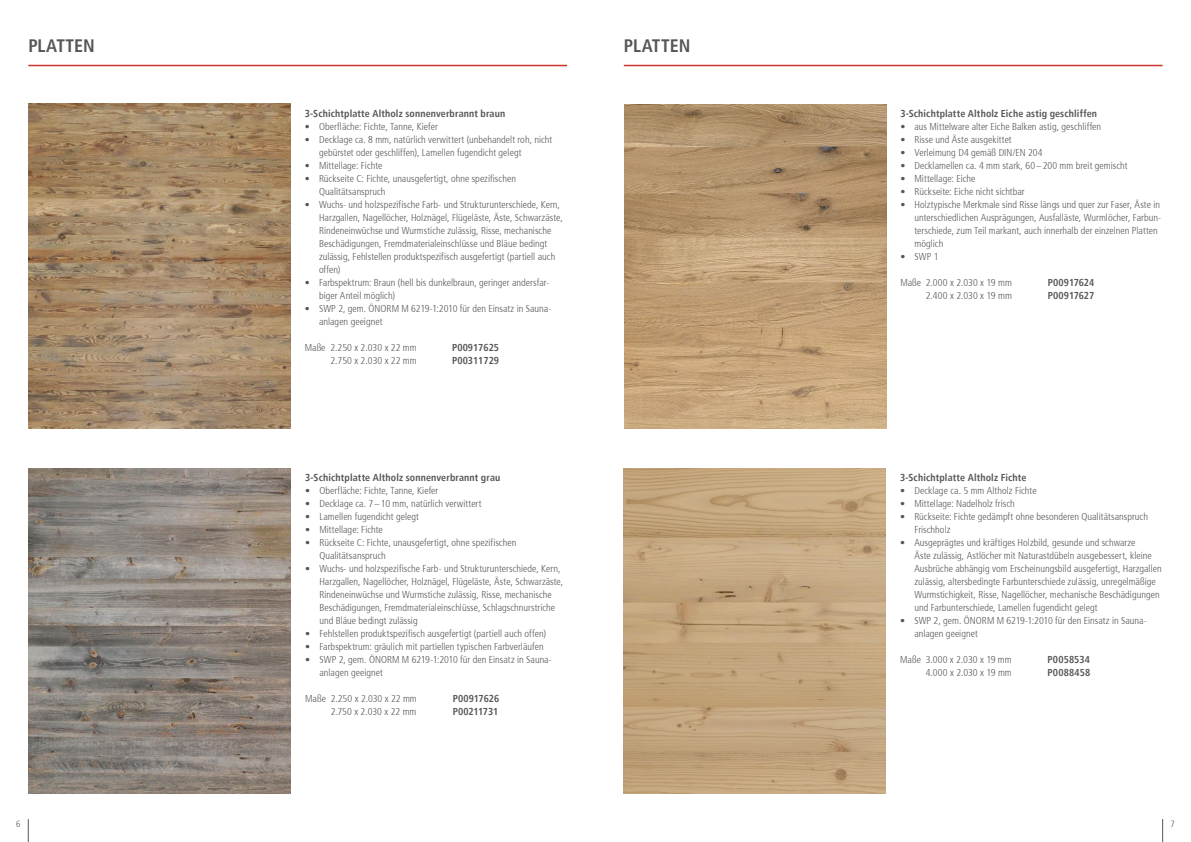
<style>
.page{position:relative;width:1191px;height:842px;background:#fff}
.page>*{position:absolute;margin:0;border:0;box-sizing:border-box;transform-origin:0 0}
.t1{font:700 condensed 18px "Frutiger";color:#575656}
.t2{font:300 condensed 10px/13px "Frutiger";letter-spacing:.005em;color:#575656}
.t3{font:700 condensed 10px "Frutiger";letter-spacing:.01em;color:#575656}
.t4{font:700 condensed 10px "Frutiger";letter-spacing:-.015em;color:#575656}
.t5{font:300 condensed 9px "Frutiger";color:#575656}
</style>
<div class="page">
<hr style="left:28px;top:65px;width:539px;height:1px;background:#c7342b">
<svg style="left:1162px;top:819px;width:1px;height:23px"></svg>
<svg style="left:28px;top:819px;width:1px;height:23px"></svg>
<img style="left:624px;top:104px;width:262px;height:325px">
<img style="left:28px;top:104px;width:262px;height:325px">
<img style="left:28px;top:468px;width:262px;height:325px">
<hr style="left:624px;top:65px;width:538px;height:1px;background:#c7342b">
<img style="left:624px;top:468px;width:262px;height:325px">
<h1 class="t1" style="left:28px;top:35px;width:68px">PLATTEN</h1>
<h1 class="t1" style="left:624px;top:35px;width:68px">PLATTEN</h1>
<p class="t3" style="left:305px;top:108px;width:202px">3-Schichtplatte Altholz sonnenverbrannt braun</p>
<p class="t2" style="left:305px;top:120px;width:135px">• Oberfläche: Fichte, Tanne, Kiefer</p>
<p class="t2" style="left:319px;top:133px;width:235px;text-indent:-14px">• Decklage ca. 8 mm, natürlich verwittert (unbehandelt roh, nicht gebürstet oder geschliffen), Lamellen fugendicht gelegt</p>
<p class="t2" style="left:305px;top:159px;width:79px">• Mittellage: Fichte</p>
<p class="t2" style="left:319px;top:172px;width:198px;text-indent:-14px">• Rückseite C: Fichte, unausgefertigt, ohne spezifischen<br>Qualitätsanspruch</p>
<p class="t2" style="left:319px;top:198px;width:245px;text-indent:-14px">• Wuchs- und holzspezifische Farb- und Strukturunterschiede, Kern, Harzgallen, Nagellöcher, Holznägel, Flügeläste, Äste, Schwarzäste, Rindeneinwüchse und Wurmstiche zulässig, Risse, mechanische Beschädigungen, Fremdmaterialeinschlüsse und Bläue bedingt zulässig, Fehlstellen produktspezifisch ausgefertigt (partiell auch offen)</p>
<p class="t2" style="left:319px;top:276px;width:232px;text-indent:-14px">• Farbspektrum: Braun (hell bis dunkelbraun, geringer andersfar&shy;biger Anteil möglich)</p>
<p class="t2" style="left:319px;top:302px;width:234px;text-indent:-14px">• SWP 2, gem. ÖNORM M 6219-1:2010 für den Einsatz in Sauna&shy;anlagen geeignet</p>
<p class="t2" style="left:305px;top:341px;width:113px">Maße 2.250 x 2.030 x 22 mm</p>
<p class="t3" style="left:452px;top:342px;width:48px">P00917625</p>
<p class="t2" style="left:330px;top:354px;width:88px">2.750 x 2.030 x 22 mm</p>
<p class="t3" style="left:452px;top:355px;width:48px">P00311729</p>
<p class="t3" style="left:305px;top:472px;width:197px">3-Schichtplatte Altholz sonnenverbrannt grau</p>
<p class="t2" style="left:305px;top:484px;width:135px">• Oberfläche: Fichte, Tanne, Kiefer</p>
<p class="t2" style="left:305px;top:497px;width:178px">• Decklage ca. 7–10 mm, natürlich verwittert</p>
<p class="t2" style="left:305px;top:510px;width:115px">• Lamellen fugendicht gelegt</p>
<p class="t2" style="left:305px;top:523px;width:79px">• Mittellage: Fichte</p>
<p class="t2" style="left:319px;top:536px;width:198px;text-indent:-14px">• Rückseite C: Fichte, unausgefertigt, ohne spezifischen<br>Qualitätsanspruch</p>
<p class="t2" style="left:319px;top:562px;width:245px;text-indent:-14px">• Wuchs- und holzspezifische Farb- und Strukturunterschiede, Kern, Harzgallen, Nagellöcher, Holznägel, Flügeläste, Äste, Schwarzäste, Rindeneinwüchse und Wurmstiche zulässig, Risse, mechanische Beschädigungen, Fremdmaterialeinschlüsse, Schlagschnurstriche und Bläue bedingt zulässig</p>
<p class="t2" style="left:305px;top:627px;width:242px">• Fehlstellen produktspezifisch ausgefertigt (partiell auch offen)</p>
<p class="t2" style="left:305px;top:640px;width:240px">• Farbspektrum: gräulich mit partiellen typischen Farbverläufen</p>
<p class="t2" style="left:319px;top:653px;width:234px;text-indent:-14px">• SWP 2, gem. ÖNORM M 6219-1:2010 für den Einsatz in Sauna&shy;anlagen geeignet</p>
<p class="t2" style="left:305px;top:692px;width:113px">Maße 2.250 x 2.030 x 22 mm</p>
<p class="t3" style="left:453px;top:693px;width:48px">P00917626</p>
<p class="t2" style="left:331px;top:705px;width:87px">2.750 x 2.030 x 22 mm</p>
<p class="t4" style="left:453px;top:706px;width:47px">P00211731</p>
<p class="t3" style="left:900px;top:108px;width:198px">3-Schichtplatte Altholz Eiche astig geschliffen</p>
<p class="t2" style="left:900px;top:120px;width:202px">• aus Mittelware alter Eiche Balken astig, geschliffen</p>
<p class="t2" style="left:900px;top:133px;width:113px">• Risse und Äste ausgekittet</p>
<p class="t2" style="left:900px;top:146px;width:144px">• Verleimung D4 gemäß DIN/EN 204</p>
<p class="t2" style="left:900px;top:159px;width:229px">• Decklamellen ca. 4 mm stark, 60 – 200 mm breit gemischt</p>
<p class="t2" style="left:900px;top:172px;width:77px">• Mittellage: Eiche</p>
<p class="t2" style="left:900px;top:185px;width:126px">• Rückseite: Eiche nicht sichtbar</p>
<p class="t2" style="left:914px;top:198px;width:248px;text-indent:-14px">• Holztypische Merkmale sind Risse längs und quer zur Faser, Äste in unterschiedlichen Ausprägungen, Ausfalläste, Wurmlöcher, Farbun&shy;terschiede, zum Teil markant, auch innerhalb der einzelnen Platten möglich</p>
<p class="t2" style="left:900px;top:250px;width:40px">• SWP 1</p>
<p class="t2" style="left:900px;top:276px;width:113px">Maße 2.000 x 2.030 x 19 mm</p>
<p class="t3" style="left:1047px;top:277px;width:48px">P00917624</p>
<p class="t2" style="left:926px;top:289px;width:88px">2.400 x 2.030 x 19 mm</p>
<p class="t3" style="left:1047px;top:290px;width:48px">P00917627</p>
<p class="t3" style="left:900px;top:472px;width:128px">3-Schichtplatte Altholz Fichte</p>
<p class="t2" style="left:900px;top:484px;width:138px">• Decklage ca. 5 mm Altholz Fichte</p>
<p class="t2" style="left:900px;top:497px;width:116px">• Mittellage: Nadelholz frisch</p>
<p class="t2" style="left:914px;top:510px;width:235px;text-indent:-14px">• Rückseite: Fichte gedämpft ohne besonderen Qualitätsanspruch<br>Frischholz</p>
<p class="t2" style="left:914px;top:536px;width:249px;text-indent:-14px">• Ausgeprägtes und kräftiges Holzbild, gesunde und schwarze<br>Äste zulässig, Astlöcher mit Naturastdübeln ausgebessert, kleine Ausbrüche abhängig vom Erscheinungsbild ausgefertigt, Harzgallen zulässig, altersbedingte Farbunterschiede zulässig, unregelmäßige Wurmstichigkeit, Risse, Nagellöcher, mechanische Beschädigungen und Farbunterschiede, Lamellen fugendicht gelegt</p>
<p class="t2" style="left:914px;top:614px;width:234px;text-indent:-14px">• SWP 2, gem. ÖNORM M 6219-1:2010 für den Einsatz in Sauna&shy;anlagen geeignet</p>
<p class="t2" style="left:900px;top:653px;width:113px">Maße 3.000 x 2.030 x 19 mm</p>
<p class="t3" style="left:1047px;top:654px;width:44px">P0058534</p>
<p class="t2" style="left:925px;top:666px;width:88px">4.000 x 2.030 x 19 mm</p>
<p class="t3" style="left:1047px;top:667px;width:44px">P0088458</p>
<p class="t5" style="left:16px;top:818px;width:6px">6</p>
<p class="t5" style="left:1170px;top:818px;width:6px">7</p>
</div>
